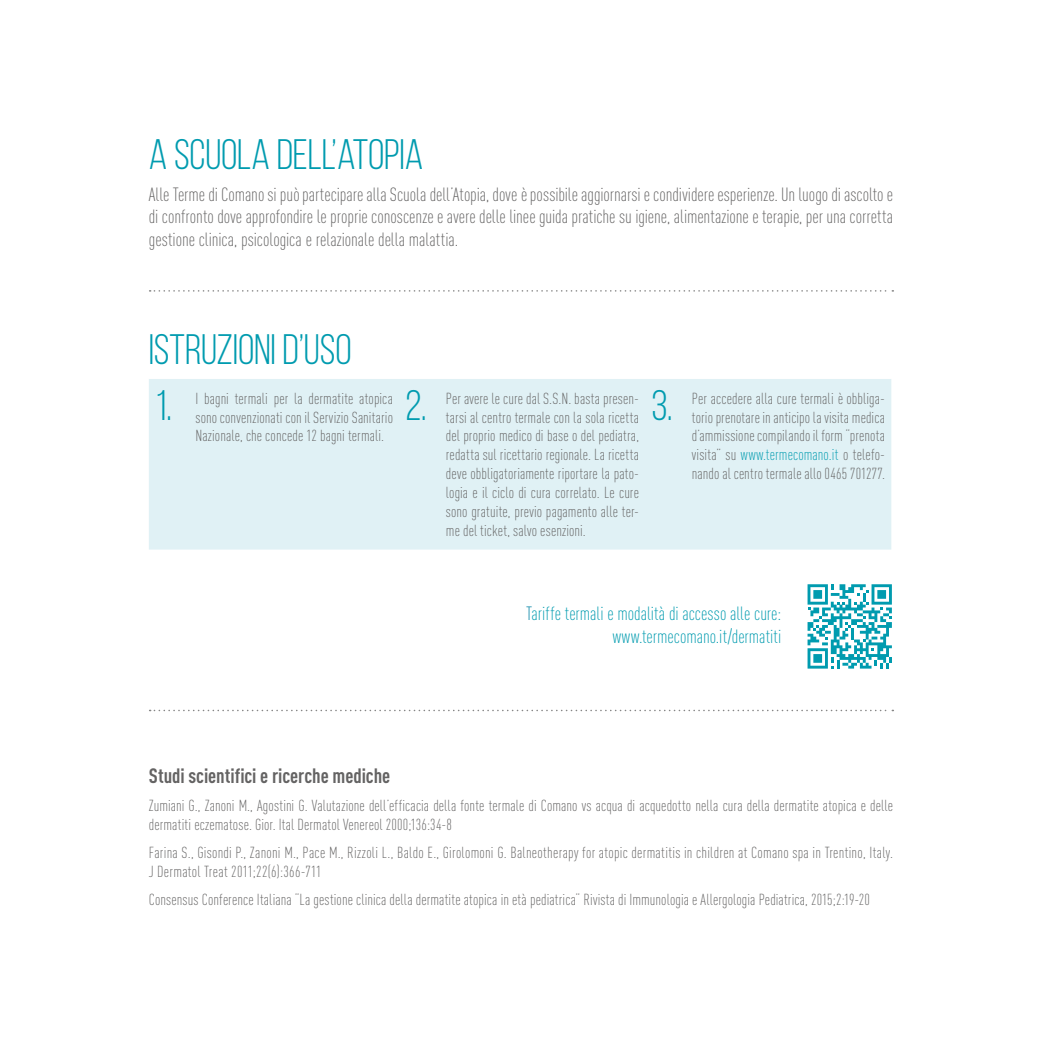
<style>
.page{position:relative;width:1042px;height:1042px;background:#fff}
.page>*{position:absolute;margin:0;border:0;box-sizing:border-box;transform-origin:0 0}
.t1{font:42.52px/56.2px "Bebas Neue";letter-spacing:-.005em;color:#009baf}
.t2{font:700 20.47px "DIN Cond";color:#646363}
.t3{font:300 18.9px/22.8px "DIN Cond";color:#646363;text-align:justify}
.t4{font:300 18.9px/22.8px "DIN Cond";letter-spacing:.005em;color:#009baf;text-align:right}
.t5{font:300 15.75px/18.9px "DIN Cond";letter-spacing:.01em;color:#646363;text-align:justify}
.s1{color:#009baf}
.s2{color:#0083a5}
</style>
<div class="page">
<svg style="left:150px;top:290px;width:743px;height:2px"></svg>
<div style="left:149px;top:379px;width:742px;height:170px;background:#e0f1f5"></div>
<svg style="left:150px;top:710px;width:743px;height:1px"></svg>
<svg style="left:807px;top:584px;width:85px;height:84px"></svg>
<h1 class="t1" style="left:149px;top:126px;width:276px">A SCUOLA DELL’ATOPIA</h1>
<p class="t3" style="left:149px;top:183px;width:746px">Alle Terme di Comano si può partecipare alla Scuola dell’Atopia, dove è possibile aggiornarsi e condividere esperienze. Un luogo di ascolto e di confronto dove approfondire le proprie conoscenze e avere delle linee guida pratiche su igiene, alimentazione e terapie, per una corretta gestione clinica, psicologica e relazionale della malattia.</p>
<h1 class="t1" style="left:149px;top:321px;width:204px">ISTRUZIONI D’USO<br>1.</h1>
<p class="t5" style="left:195px;top:389px;width:199px">I bagni termali per la dermatite atopica sono convenzionati con il Servizio Sanitario Nazionale, che concede 12 bagni termali.</p>
<h1 class="t1" style="left:406px;top:377px;width:22px">2.</h1>
<p class="t5" style="left:446px;top:389px;width:195px">Per avere le cure dal S.S.N. basta presen&shy;tarsi al centro termale con la sola ricetta del proprio medico di base o del pediatra, redatta sul ricettario regionale. La ricetta deve obbligatoriamente riportare la pato&shy;logia e il ciclo di cura correlato. Le cure sono gratuite, previo pagamento alle ter&shy;me del ticket, salvo esenzioni.</p>
<h1 class="t1" style="left:651px;top:377px;width:22px">3.</h1>
<p class="t5" style="left:692px;top:389px;width:195px">Per accedere alla cure termali è obbliga&shy;torio prenotare in anticipo la visita medica d’ammissione compilando il form “prenota visita” su <span class="s1">www.termecomano.it</span> o telefo&shy;nando al centro termale allo 0465 701277.</p>
<p class="t4" style="left:526px;top:602px;width:256px"><span class="s2">T</span>ariffe termali e modalità di accesso alle cure: www.termecomano.it/dermatiti</p>
<p class="t2" style="left:149px;top:763px;width:243px">Studi scientifici e ricerche mediche</p>
<p class="t5" style="left:149px;top:796px;width:746px">Zumiani G., Zanoni M., Agostini G. Valutazione dell’efficacia della fonte termale di Comano vs acqua di acquedotto nella cura della dermatite atopica e delle dermatiti eczematose. Gior. Ital Dermatol Venereol 2000;136:34-8</p>
<p class="t5" style="left:149px;top:843px;width:745px">Farina S., Gisondi P., Zanoni M., Pace M., Rizzoli L., Baldo E., Girolomoni G. Balneotherapy for atopic dermatitis in children at Comano spa in Trentino, Italy.<br>J Dermatol Treat 2011;22(6):366-711</p>
<p class="t5" style="left:149px;top:890px;width:723px">Consensus Conference Italiana “La gestione clinica della dermatite atopica in età pediatrica“ Rivista di Immunologia e Allergologia Pediatrica, 2015;2:19-20</p>
</div>
